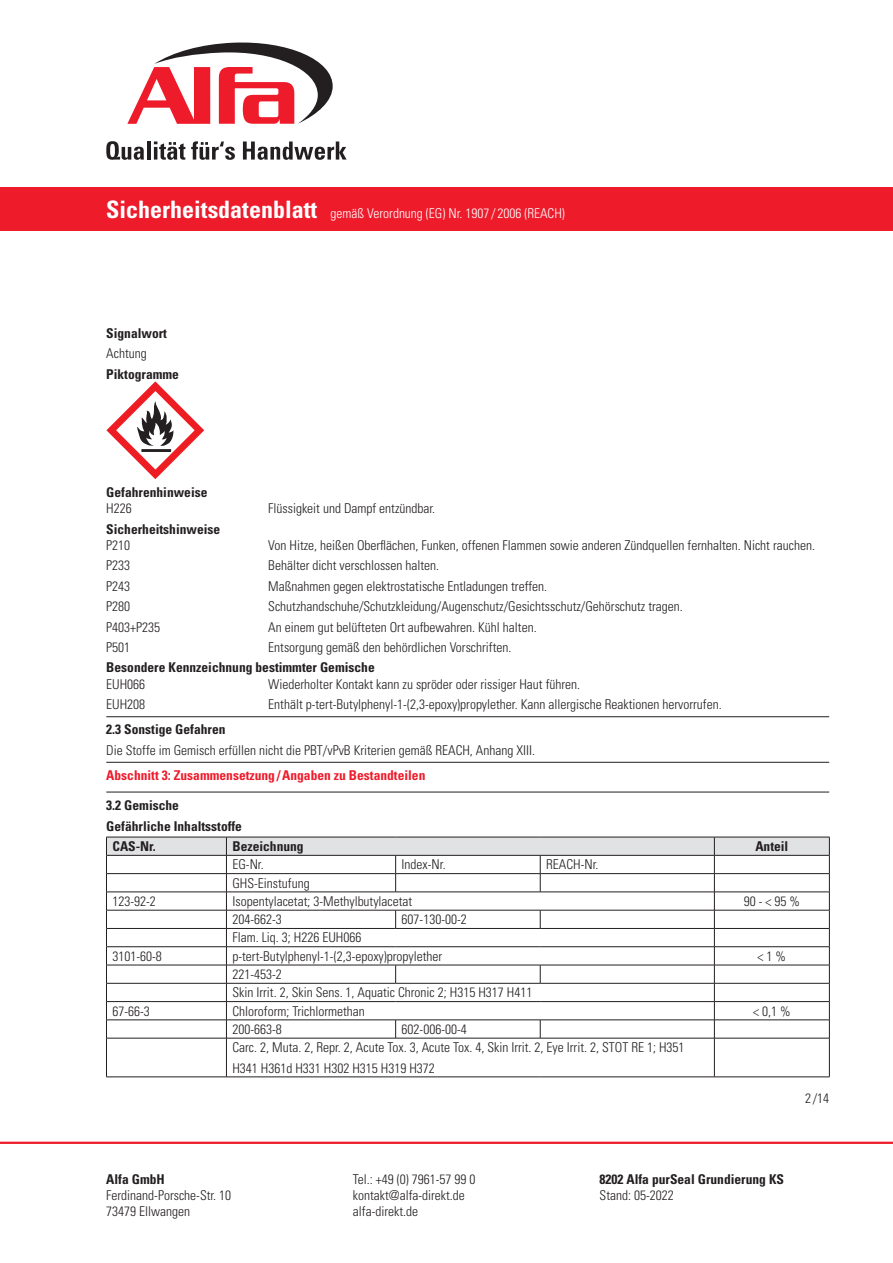
<style>
.page{position:relative;width:893px;height:1263px;background:#fff}
.page>*{position:absolute;margin:0;border:0;box-sizing:border-box;transform-origin:0 0}
.t1{font:300 condensed 13.5px/16.2px "Univers LT Std";color:#231f20}
.t2{font:700 condensed 13.5px "Univers LT Std";color:#231f20}
.t3{font:300 condensed 13.5px "Univers LT Std";color:#fff}
.t4{font:700 condensed 13.5px "Univers LT Std";color:#ee1b2b}
.s1{font-weight:700;font-size:24px}
</style>
<div class="page">
<hr style="left:0;top:1142px;width:893px;height:2px;background:#ee1b2b">
<div style="left:0;top:187px;width:893px;height:44px;background:#ee1b2b"></div>
<svg style="left:106px;top:141px;width:38px;height:19px"></svg>
<hr style="left:147px;top:141px;width:3px;height:19px;background:#231f20">
<svg style="left:154px;top:141px;width:31px;height:19px"></svg>
<svg style="left:191px;top:141px;width:44px;height:19px"></svg>
<svg style="left:243px;top:141px;width:104px;height:19px"></svg>
<svg style="left:127px;top:42px;width:206px;height:82px"></svg>
<hr style="left:106px;top:792px;width:723px;height:1px;background:#231f20">
<hr style="left:106px;top:716px;width:723px;height:1px;background:#231f20">
<hr style="left:106px;top:762px;width:723px;height:1px;background:#231f20">
<svg style="left:106px;top:381px;width:98px;height:98px"></svg>
<svg style="left:106px;top:837px;width:724px;height:201px"></svg>
<hr style="left:106px;top:1038px;width:120px;height:1px;background:#231f20">
<hr style="left:106px;top:1038px;width:1px;height:39px;background:#231f20">
<hr style="left:226px;top:1038px;width:170px;height:1px;background:#231f20">
<hr style="left:226px;top:1038px;width:1px;height:39px;background:#231f20">
<hr style="left:396px;top:1038px;width:144px;height:1px;background:#231f20">
<hr style="left:540px;top:1038px;width:174px;height:1px;background:#231f20">
<hr style="left:714px;top:1038px;width:116px;height:1px;background:#231f20">
<hr style="left:714px;top:1038px;width:1px;height:39px;background:#231f20">
<hr style="left:829px;top:1038px;width:1px;height:39px;background:#231f20">
<hr style="left:106px;top:1076px;width:120px;height:1px;background:#231f20">
<hr style="left:226px;top:1076px;width:170px;height:1px;background:#231f20">
<hr style="left:396px;top:1076px;width:144px;height:1px;background:#231f20">
<hr style="left:540px;top:1076px;width:174px;height:1px;background:#231f20">
<hr style="left:714px;top:1076px;width:116px;height:1px;background:#231f20">
<p class="t3" style="left:106px;top:205px;width:460px"><span class="s1">Sicherheitsdatenblatt</span> gemäß Verordnung (EG) Nr. 1907 / 2006 (REACH)</p>
<p class="t2" style="left:106px;top:325px;width:62px">Signalwort</p>
<p class="t1" style="left:106px;top:345px;width:42px">Achtung</p>
<p class="t2" style="left:106px;top:365px;width:74px">Piktogramme</p>
<p class="t2" style="left:106px;top:484px;width:103px">Gefahrenhinweise</p>
<p class="t1" style="left:106px;top:500px;width:27px">H226</p>
<p class="t1" style="left:268px;top:500px;width:168px">Flüssigkeit und Dampf entzündbar.</p>
<p class="t2" style="left:106px;top:520px;width:116px">Sicherheitshinweise</p>
<p class="t1" style="left:106px;top:537px;width:25px">P210</p>
<p class="t1" style="left:268px;top:537px;width:548px">Von Hitze, heißen Oberflächen, Funken, offenen Flammen sowie anderen Zündquellen fernhalten. Nicht rauchen.</p>
<p class="t1" style="left:106px;top:557px;width:25px">P233</p>
<p class="t1" style="left:268px;top:557px;width:172px">Behälter dicht verschlossen halten.</p>
<p class="t1" style="left:106px;top:578px;width:25px">P243</p>
<p class="t1" style="left:268px;top:578px;width:280px">Maßnahmen gegen elektrostatische Entladungen treffen.</p>
<p class="t1" style="left:106px;top:598px;width:25px">P280</p>
<p class="t1" style="left:268px;top:598px;width:416px">Schutzhandschuhe/Schutzkleidung/Augenschutz/Gesichtsschutz/Gehörschutz tragen.</p>
<p class="t1" style="left:106px;top:619px;width:55px">P403+P235</p>
<p class="t1" style="left:268px;top:619px;width:270px">An einem gut belüfteten Ort aufbewahren. Kühl halten.</p>
<p class="t1" style="left:106px;top:639px;width:25px">P501</p>
<p class="t1" style="left:268px;top:639px;width:245px">Entsorgung gemäß den behördlichen Vorschriften.</p>
<p class="t2" style="left:106px;top:659px;width:270px">Besondere Kennzeichnung bestimmter Gemische</p>
<p class="t1" style="left:106px;top:676px;width:40px">EUH066</p>
<p class="t1" style="left:268px;top:676px;width:313px">Wiederholter Kontakt kann zu spröder oder rissiger Haut führen.</p>
<p class="t1" style="left:106px;top:696px;width:40px">EUH208</p>
<p class="t1" style="left:268px;top:696px;width:455px">Enthält p-tert-Butylphenyl-1-(2,3-epoxy)propylether. Kann allergische Reaktionen hervorrufen.</p>
<p class="t2" style="left:106px;top:721px;width:121px">2.3 Sonstige Gefahren</p>
<p class="t1" style="left:106px;top:742px;width:430px">Die Stoffe im Gemisch erfüllen nicht die PBT/vPvB Kriterien gemäß REACH, Anhang XIII.</p>
<p class="t4" style="left:106px;top:767px;width:321px">Abschnitt 3: Zusammensetzung/Angaben zu Bestandteilen</p>
<p class="t2" style="left:106px;top:797px;width:74px">3.2 Gemische</p>
<p class="t2" style="left:106px;top:818px;width:137px">Gefährliche Inhaltsstoffe</p>
<p class="t2" style="left:112px;top:838px;width:45px">CAS-Nr.</p>
<p class="t2" style="left:232px;top:838px;width:73px">Bezeichnung</p>
<p class="t2" style="left:755px;top:838px;width:35px">Anteil</p>
<p class="t1" style="left:232px;top:856px;width:33px">EG-Nr.</p>
<p class="t1" style="left:402px;top:856px;width:46px">Index-Nr.</p>
<p class="t1" style="left:546px;top:856px;width:54px">REACH-Nr.</p>
<p class="t1" style="left:232px;top:875px;width:79px">GHS-Einstufung</p>
<p class="t1" style="left:112px;top:893px;width:45px">123-92-2</p>
<p class="t1" style="left:232px;top:893px;width:181px">Isopentylacetat; 3-Methylbutylacetat</p>
<p class="t1" style="left:744px;top:893px;width:58px">90 - &lt; 95 %</p>
<p class="t1" style="left:232px;top:911px;width:51px">204-662-3</p>
<p class="t1" style="left:402px;top:911px;width:67px">607-130-00-2</p>
<p class="t1" style="left:232px;top:930px;width:130px">Flam. Liq. 3; H226 EUH066</p>
<p class="t1" style="left:112px;top:948px;width:51px">3101-60-8</p>
<p class="t1" style="left:232px;top:948px;width:211px">p-tert-Butylphenyl-1-(2,3-epoxy)propylether</p>
<p class="t1" style="left:758px;top:948px;width:30px">&lt; 1 %</p>
<p class="t1" style="left:232px;top:965px;width:301px;line-height:18.3px">221-453-2<br>Skin Irrit. 2, Skin Sens. 1, Aquatic Chronic 2; H315 H317 H411</p>
<p class="t1" style="left:112px;top:1003px;width:39px">67-66-3</p>
<p class="t1" style="left:232px;top:1003px;width:134px">Chloroform; Trichlormethan</p>
<p class="t1" style="left:753px;top:1003px;width:39px">&lt; 0,1 %</p>
<p class="t1" style="left:232px;top:1021px;width:51px">200-663-8</p>
<p class="t1" style="left:232px;top:1020px;width:454px;line-height:18.3px;text-indent:169px">602-006-00-4<br>Carc. 2, Muta. 2, Repr. 2, Acute Tox. 3, Acute Tox. 4, Skin Irrit. 2, Eye Irrit. 2, STOT RE 1; H351</p>
<p class="t1" style="left:232px;top:1060px;width:204px">H341 H361d H331 H302 H315 H319 H372</p>
<p class="t2" style="left:106px;top:1171px;width:60px">Alfa GmbH</p>
<p class="t1" style="left:106px;top:1187px;width:126px">Ferdinand-Porsche-Str. 10<br>73479 Ellwangen</p>
<p class="t1" style="left:805px;top:1090px;width:26px">2 /14</p>
<p class="t1" style="left:353px;top:1171px;width:124px">Tel.: +49 (0) 7961-57 99 0 kontakt@alfa-direkt.de alfa-direkt.de</p>
<p class="t2" style="left:600px;top:1171px;width:186px">8202 Alfa purSeal Grundierung KS</p>
<p class="t1" style="left:600px;top:1187px;width:76px">Stand: 05-2022</p>
</div>
